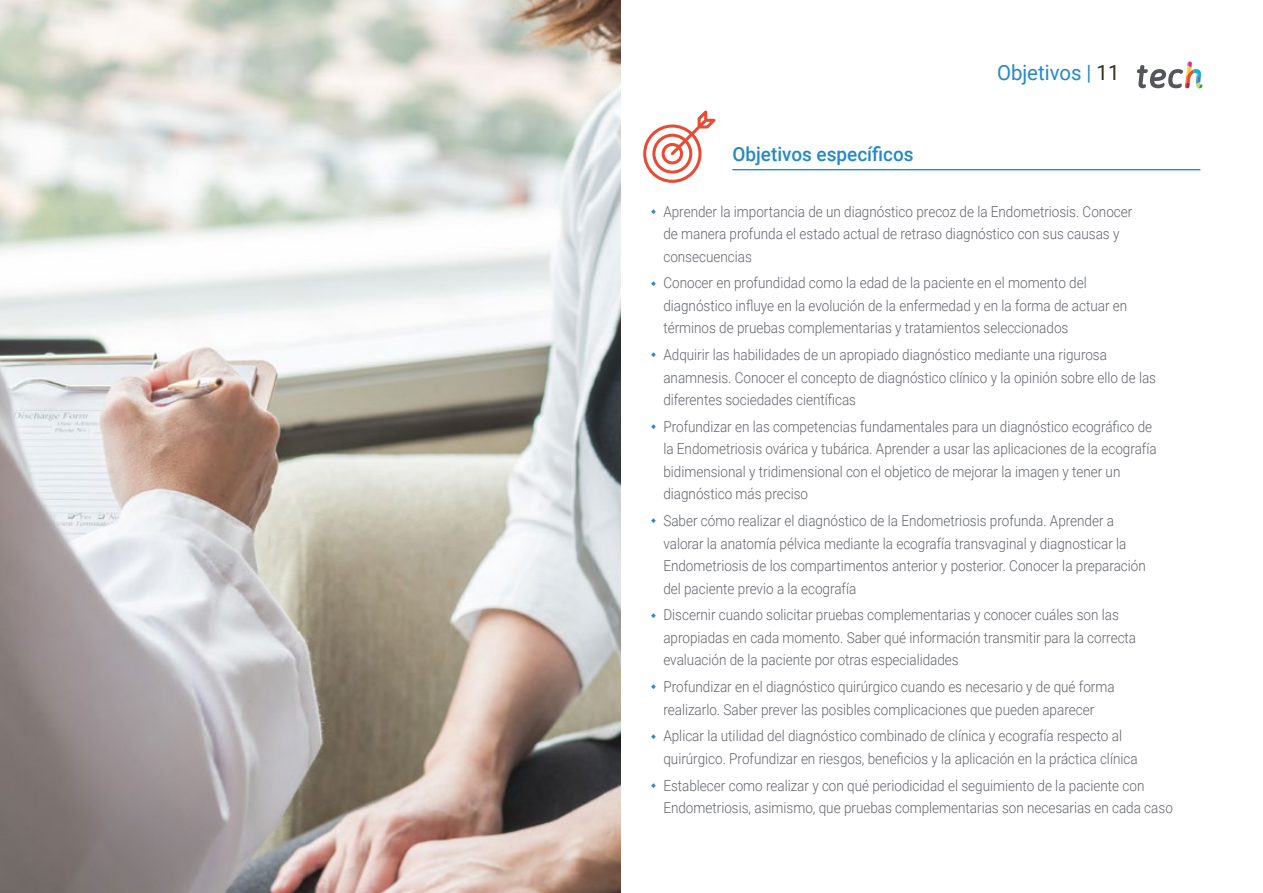
<style>
.page{position:relative;width:1263px;height:893px;background:#fff}
.page>*{position:absolute;margin:0;border:0;box-sizing:border-box;transform-origin:0 0}
.t1{font:21px "Roboto";color:#2488c9}
.t2{font:500 19.5px "Roboto";color:#2488c9}
.t3{font:300 15px/22.5px "Roboto";color:#61646a;scale:.9 1}
.s1{color:#312e20}
</style>
<div class="page">
<svg style="left:643px;top:110px;width:73px;height:73px"></svg>
<hr style="left:732px;top:169px;width:468px;height:1px;background:#2488c9">
<img style="left:0;top:0;width:621px;height:893px">
<svg style="left:1137px;top:62px;width:65px;height:27px"></svg>
<h2 class="t2" style="left:732px;top:141px;width:183px">Objetivos específicos</h2>
<h1 class="t1" style="left:997px;top:57px;width:124px">Objetivos | <span class="s1">11</span></h1>
<p class="t3" style="left:663px;top:200px;width:523px">Aprender la importancia de un diagnóstico precoz de la Endometriosis. Conocer de manera profunda el estado actual de retraso diagnóstico con sus causas y consecuencias</p>
<p class="t3" style="left:663px;top:271px;width:517px">Conocer en profundidad como la edad de la paciente en el momento del diagnóstico influye en la evolución de la enfermedad y en la forma de actuar en términos de pruebas complementarias y tratamientos seleccionados</p>
<p class="t3" style="left:663px;top:343px;width:549px">Adquirir las habilidades de un apropiado diagnóstico mediante una rigurosa anamnesis. Conocer el concepto de diagnóstico clínico y la opinión sobre ello de las diferentes sociedades científicas</p>
<p class="t3" style="left:663px;top:415px;width:550px">Profundizar en las competencias fundamentales para un diagnóstico ecográfico de la Endometriosis ovárica y tubárica. Aprender a usar las aplicaciones de la ecografía bidimensional y tridimensional con el objetico de mejorar la imagen y tener un diagnóstico más preciso</p>
<p class="t3" style="left:663px;top:509px;width:538px">Saber cómo realizar el diagnóstico de la Endometriosis profunda. Aprender a valorar la anatomía pélvica mediante la ecografía transvaginal y diagnosticar la Endometriosis de los compartimentos anterior y posterior. Conocer la preparación del paciente previo a la ecografía</p>
<p class="t3" style="left:663px;top:603px;width:527px">Discernir cuando solicitar pruebas complementarias y conocer cuáles son las apropiadas en cada momento. Saber qué información transmitir para la correcta evaluación de la paciente por otras especialidades</p>
<p class="t3" style="left:663px;top:675px;width:503px">Profundizar en el diagnóstico quirúrgico cuando es necesario y de qué forma realizarlo. Saber prever las posibles complicaciones que pueden aparecer</p>
<p class="t3" style="left:663px;top:724px;width:528px">Aplicar la utilidad del diagnóstico combinado de clínica y ecografía respecto al quirúrgico. Profundizar en riesgos, beneficios y la aplicación en la práctica clínica</p>
<p class="t3" style="left:663px;top:774px;width:568px">Establecer como realizar y con qué periodicidad el seguimiento de la paciente con<br>Endometriosis, asimismo, que pruebas complementarias son necesarias en cada caso</p>
</div>
